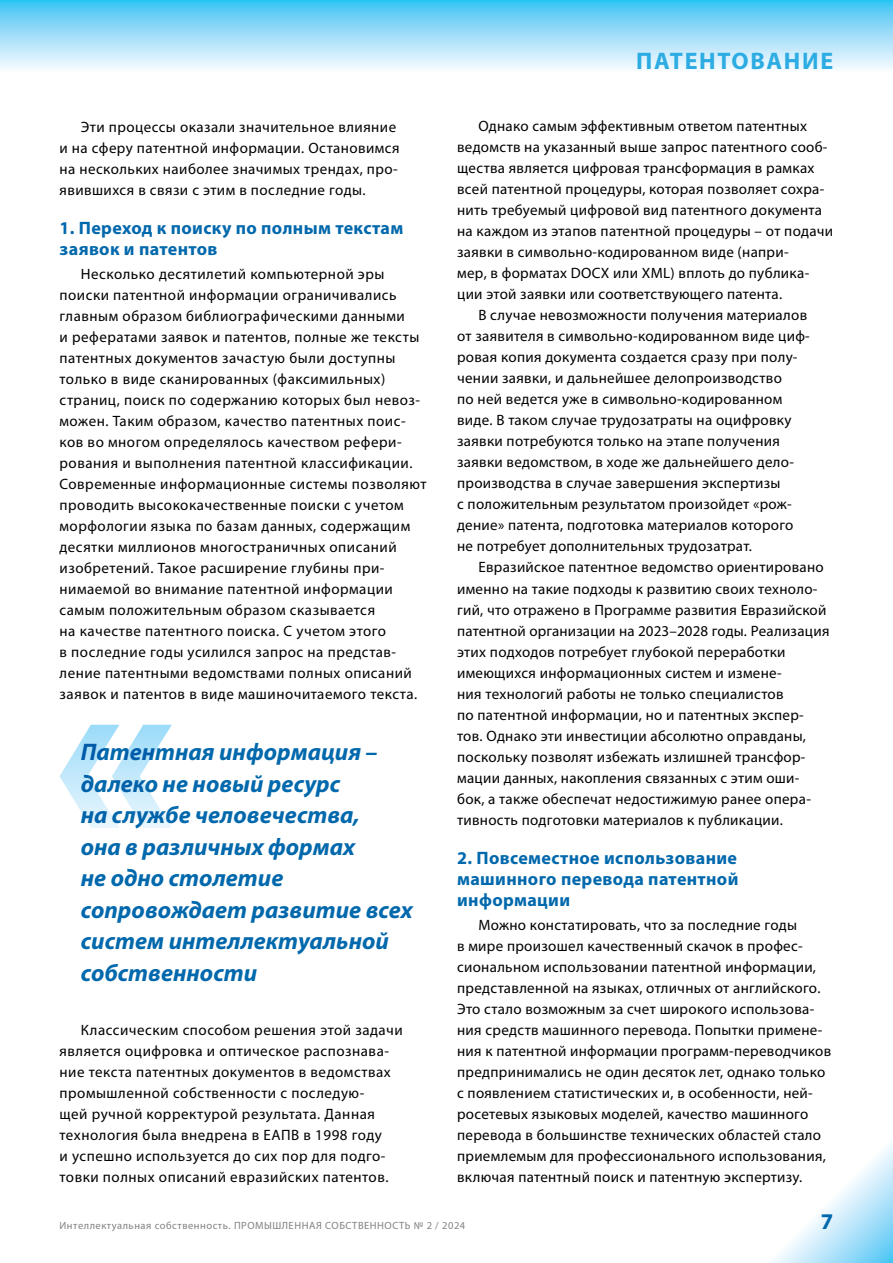
<style>
.page{position:relative;width:893px;height:1263px;background:#fff}
.page>*{position:absolute;margin:0;border:0;box-sizing:border-box;transform-origin:0 0}
.t1{font:italic 700 24px/31.5px "Myriad Pro";color:#0068ac}
.t2{font:700 24px "Myriad Pro";letter-spacing:.07em;color:#2cace2}
.t3{font:700 22.5px "Myriad Pro";color:#0068ac}
.t4{font:700 18px/21px "Myriad Pro";letter-spacing:.02em;color:#0068ac}
.t5{font:15px/21px "Myriad Pro";letter-spacing:.02em;color:#000}
.t6{font:10.5px "Myriad Pro";letter-spacing:.05em;color:#808285}
</style>
<div class="page">
<svg style="left:772px;top:1142px;width:121px;height:121px"></svg>
<div style="left:0;top:0;width:893px;height:72px;background:linear-gradient(to bottom,#3ec3f4,#fdfbff)"></div>
<svg style="left:0;top:0;width:1px;height:72px"></svg>
<svg style="left:60px;top:725px;width:112px;height:103px"></svg>
<p class="t5" style="left:60px;top:116px;width:342px;text-indent:21px">Эти процессы оказали значительное влияние и на сферу патентной информации. Остановимся на нескольких наиболее значимых трендах, про&shy;явившихся в связи с этим в последние годы.</p>
<p class="t4" style="left:60px;top:216px;width:345px">1. Переход к поиску по полным текстам заявок и патентов</p>
<p class="t5" style="left:60px;top:263px;width:368px;text-indent:21px">Несколько десятилетий компьютерной эры поиски патентной информации ограничивались главным образом библиографическими данными<br>и рефератами заявок и патентов, полные же тексты патентных документов зачастую были доступны только в виде сканированных (факсимильных) страниц, поиск по содержанию которых был невоз&shy;можен. Таким образом, качество патентных поис&shy;ков во многом определялось качеством рефери&shy;рования и выполнения патентной классификации.<br>Современные информационные системы позволяют проводить высококачественные поиски с учетом морфологии языка по базам данных, содержащим десятки миллионов многостраничных описаний изобретений. Такое расширение глубины при&shy;нимаемой во внимание патентной информации самым положительным образом сказывается<br>на качестве патентного поиска. С учетом этого<br>в последние годы усилился запрос на представ&shy;ление патентными ведомствами полных описаний заявок и патентов в виде машиночитаемого текста.</p>
<h1 class="t1" style="left:81px;top:736px;width:333px">Патентная информация – далеко не новый ресурс<br>на службе человечества,<br>она в различных формах<br>не одно столетие сопровождает развитие всех систем интеллектуальной собственности</h1>
<p class="t5" style="left:60px;top:1019px;width:345px;text-indent:21px">Классическим способом решения этой задачи является оцифровка и оптическое распознава&shy;ние текста патентных документов в ведомствах промышленной собственности с последую-<br>щей ручной корректурой результата. Данная технология была внедрена в ЕАПВ в 1998 году<br>и успешно используется до сих пор для подго&shy;товки полных описаний евразийских патентов.</p>
<h1 class="t2" style="left:636px;top:45px;width:199px">ПАТЕНТОВАНИЕ</h1>
<p class="t5" style="left:478px;top:116px;width:330px">Однако самым эффективным ответом патентных</p>
<p class="t5" style="left:457px;top:137px;width:372px">ведомств на указанный выше запрос патентного сооб-</p>
<p class="t5" style="left:457px;top:158px;width:359px">щества является цифровая трансформация в рамках</p>
<p class="t5" style="left:457px;top:179px;width:369px">всей патентной процедуры, которая позволяет сохра-</p>
<p class="t5" style="left:457px;top:200px;width:366px">нить требуемый цифровой вид патентного документа</p>
<p class="t5" style="left:457px;top:221px;width:377px">на каждом из этапов патентной процедуры – от подачи</p>
<p class="t5" style="left:457px;top:242px;width:333px">заявки в символьно-кодированном виде (напри-</p>
<p class="t5" style="left:457px;top:263px;width:354px">мер, в форматах DOCX или XML) вплоть до публика-</p>
<p class="t5" style="left:457px;top:284px;width:327px">ции этой заявки или соответствующего патента.</p>
<p class="t5" style="left:478px;top:305px;width:330px">В случае невозможности получения материалов</p>
<p class="t5" style="left:457px;top:326px;width:354px">от заявителя в символьно-кодированном виде циф-</p>
<p class="t5" style="left:457px;top:347px;width:342px">ровая копия документа создается сразу при полу-</p>
<p class="t5" style="left:457px;top:368px;width:326px">чении заявки, и дальнейшее делопроизводство</p>
<p class="t5" style="left:457px;top:389px;width:327px">по ней ведется уже в символьно-кодированном</p>
<p class="t5" style="left:457px;top:410px;width:336px">виде. В таком случае трудозатраты на оцифровку</p>
<p class="t5" style="left:457px;top:431px;width:324px">заявки потребуются только на этапе получения</p>
<p class="t5" style="left:457px;top:452px;width:338px">заявки ведомством, в ходе же дальнейшего дело-</p>
<p class="t5" style="left:457px;top:473px;width:325px">производства в случае завершения экспертизы</p>
<p class="t5" style="left:457px;top:494px;width:336px">с положительным результатом произойдет «рож-</p>
<p class="t5" style="left:457px;top:515px;width:338px">дение» патента, подготовка материалов которого</p>
<p class="t5" style="left:457px;top:536px;width:296px">не потребует дополнительных трудозатрат.</p>
<p class="t5" style="left:478px;top:557px;width:347px">Евразийское патентное ведомство ориентировано</p>
<p class="t5" style="left:457px;top:578px;width:362px">именно на такие подходы к развитию своих техноло-</p>
<p class="t5" style="left:457px;top:599px;width:371px">гий, что отражено в Программе развития Евразийской</p>
<p class="t5" style="left:457px;top:620px;width:374px">патентной организации на 2023–2028 годы. Реализация</p>
<p class="t5" style="left:457px;top:641px;width:330px">этих подходов потребует глубокой переработки</p>
<p class="t5" style="left:457px;top:662px;width:326px">имеющихся информационных систем и измене-</p>
<p class="t5" style="left:457px;top:683px;width:328px">ния технологий работы не только специалистов</p>
<p class="t5" style="left:457px;top:704px;width:348px">по патентной информации, но и патентных экспер-</p>
<p class="t5" style="left:457px;top:725px;width:350px">тов. Однако эти инвестиции абсолютно оправданы,</p>
<p class="t5" style="left:457px;top:746px;width:350px">поскольку позволят избежать излишней трансфор-</p>
<p class="t5" style="left:457px;top:767px;width:344px">мации данных, накопления связанных c этим оши-</p>
<p class="t5" style="left:457px;top:788px;width:355px">бок, а также обеспечат недостижимую ранее опера-</p>
<p class="t5" style="left:457px;top:809px;width:327px">тивность подготовки материалов к публикации.</p>
<p class="t4" style="left:457px;top:847px;width:283px;text-align:justify">2. Повсеместное использование машинного перевода патентной информации</p>
<p class="t5" style="left:457px;top:914px;width:376px;text-indent:21px">Можно констатировать, что за последние годы<br>в мире произошел качественный скачок в профес&shy;сиональном использовании патентной информации, представленной на языках, отличных от английского.<br>Это стало возможным за счет широкого использова&shy;ния средств машинного перевода. Попытки примене&shy;ния к патентной информации программ-переводчиков предпринимались не один десяток лет, однако только с появлением статистических и, в особенности, ней&shy;росетевых языковых моделей, качество машинного перевода в большинстве технических областей стало приемлемым для профессионального использования, включая патентный поиск и патентную экспертизу.</p>
<p class="t6" style="left:60px;top:1219px;width:407px">Интеллектуальная собственность. ПРОМЫШЛЕННАЯ СОБСТВЕННОСТЬ № 2 / 2024</p>
<h2 class="t3" style="left:821px;top:1206px;width:14px">7</h2>
</div>
